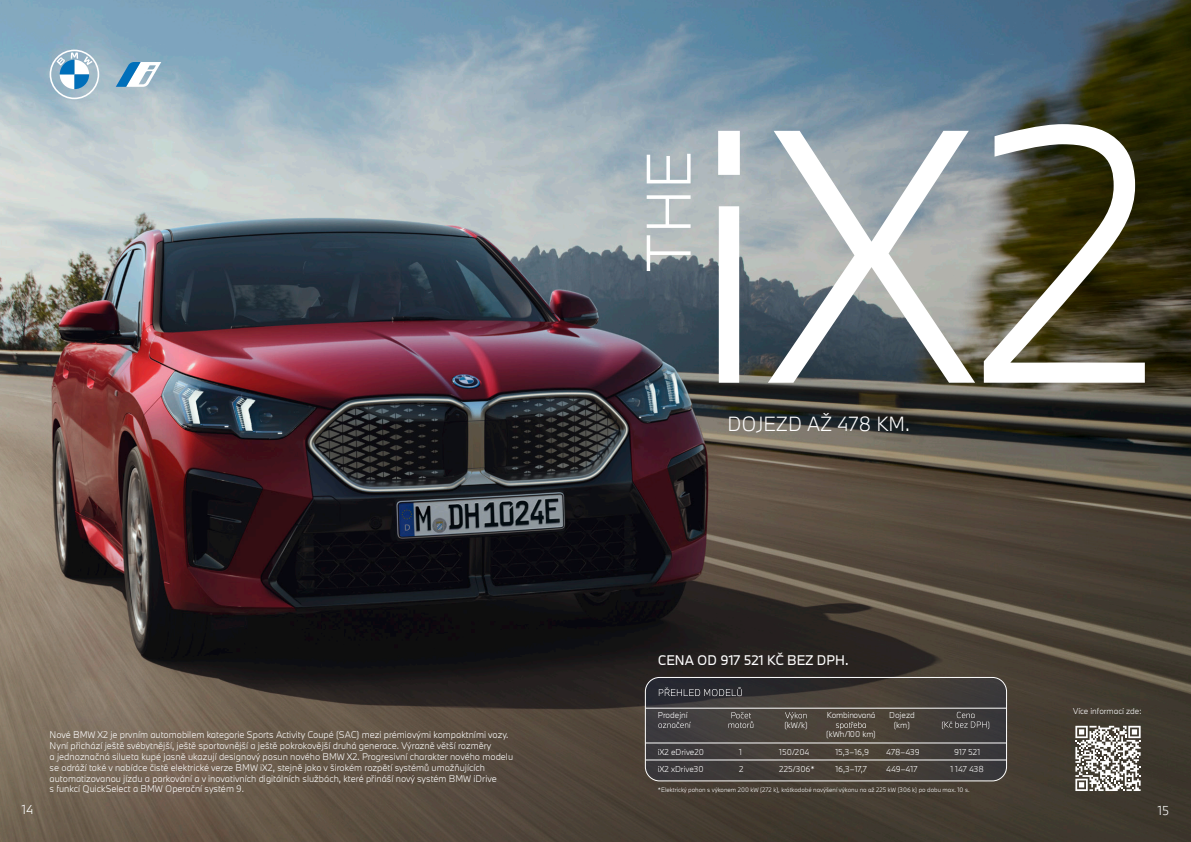
<style>
.page{position:relative;width:1191px;height:842px;background:#fff}
.page>*{position:absolute;margin:0;border:0;box-sizing:border-box;transform-origin:0 0}
.t1{font:300 334.1px "BMW Type Next Latin TT";color:#fff}
.t2{font:300 58.2px "BMW Type Next Latin TT";color:#fff}
.t3{font:300 19px "BMW Type Next Latin";color:#fff}
.t4{font:13px "BMW Type Next Latin TT";color:#fff}
.t5{font:300 12px "BMW Type Next Latin";color:#fff}
.t6{font:300 9px/10.8px "BMW Type Next Latin TT";color:#fff}
.t7{font:300 8px/9.6px "BMW Type Next Latin TT";color:#fff;text-align:center}
.t8{font:300 6px "BMW Type Next Latin TT";color:#fff}
</style>
<div class="page">
<img style="left:0;top:0;width:1191px;height:842px">
<svg style="left:50px;top:50px;width:49px;height:49px"></svg>
<svg style="left:116px;top:62px;width:45px;height:25px"></svg>
<svg style="left:645px;top:677px;width:361px;height:103px;background:#443f3b"></svg>
<hr style="left:645px;top:743px;width:361px;height:1px;background:#fff">
<hr style="left:645px;top:708px;width:361px;height:1px;background:#fff">
<svg style="left:658px;top:722px;width:33px;height:6px"></svg>
<svg style="left:728px;top:712px;width:25px;height:16px"></svg>
<svg style="left:785px;top:712px;width:21px;height:8px"></svg>
<svg style="left:836px;top:722px;width:30px;height:7px"></svg>
<svg style="left:659px;top:687px;width:83px;height:9px"></svg>
<svg style="left:942px;top:712px;width:47px;height:17px"></svg>
<hr style="left:645px;top:760px;width:361px;height:1px;background:#fff">
<div style="left:645px;top:677px;width:361px;height:104px;border:1px solid #fff;border-radius:14px"></div>
<svg style="left:983px;top:124px;width:161px;height:259px"></svg>
<svg style="left:1075px;top:726px;width:65px;height:65px"></svg>
<h2 class="t2" style="left:629px;top:272px;width:123px;rotate:-90deg">THE</h2>
<h1 class="t1" style="left:691px;top:29px;width:286px">iX</h1>
<p class="t3" style="left:727px;top:410px;width:184px">DOJEZD AŽ 478 KM.</p>
<p class="t6" style="left:50px;top:729px;width:465px">Nové BMW X2 je prvním automobilem kategorie Sports Activity Coupé (SAC) mezi prémiovými kompaktními vozy.<br>Nyní přichází ještě svébytnější, ještě sportovnější a ještě pokrokovější druhá generace. Výrazně větší rozměry<br>a jednoznačná silueta kupé jasně ukazují designový posun nového BMW X2. Progresivní charakter nového modelu se odráží také v nabídce čistě elektrické verze BMW iX2, stejně jako v širokém rozpětí systémů umožňujících automatizovanou jízdu a parkování a v inovativních digitálních službách, které přináší nový systém BMW iDrive<br>s funkcí QuickSelect a BMW Operační systém 9.</p>
<p class="t4" style="left:658px;top:651px;width:192px">CENA OD 917 521 KČ BEZ DPH.</p>
<p class="t7" style="left:658px;top:710px;width:31px">Prodejní</p>
<p class="t7" style="left:784px;top:720px;width:25px">(kW/k)</p>
<p class="t7" style="left:826px;top:710px;width:50px">Kombinovaná</p>
<p class="t7" style="left:826px;top:729px;width:51px">(kWh/100 km)</p>
<p class="t7" style="left:889px;top:710px;width:27px">Dojezd (km)</p>
<p class="t7" style="left:954px;top:747px;width:27px">917 521</p>
<p class="t7" style="left:950px;top:764px;width:35px">1 147 438</p>
<p class="t8" style="left:658px;top:785px;width:313px">*Elektrický pohon s výkonem 200 kW (272 k), krátkodobé navýšení výkonu na až 225 kW (306 k) po dobu max. 10 s.</p>
<p class="t7" style="left:739px;top:747px;width:4px">1</p>
<p class="t7" style="left:739px;top:764px;width:6px">2</p>
<p class="t7" style="left:779px;top:747px;width:32px">150/204</p>
<p class="t7" style="left:779px;top:764px;width:37px">225/306*</p>
<p class="t7" style="left:835px;top:747px;width:35px">15,3–16,9</p>
<p class="t7" style="left:835px;top:764px;width:33px">16,3–17,7</p>
<p class="t7" style="left:657px;top:747px;width:48px">iX2 eDrive20</p>
<p class="t7" style="left:657px;top:764px;width:47px">iX2 xDrive30</p>
<p class="t7" style="left:886px;top:747px;width:35px">478–439</p>
<p class="t7" style="left:886px;top:764px;width:33px">449–417</p>
<p class="t7" style="left:1073px;top:706px;width:70px">Více informací zde:</p>
<h3 class="t5" style="left:22px;top:802px;width:13px">14</h3>
<h3 class="t5" style="left:1157px;top:802px;width:13px">15</h3>
</div>
